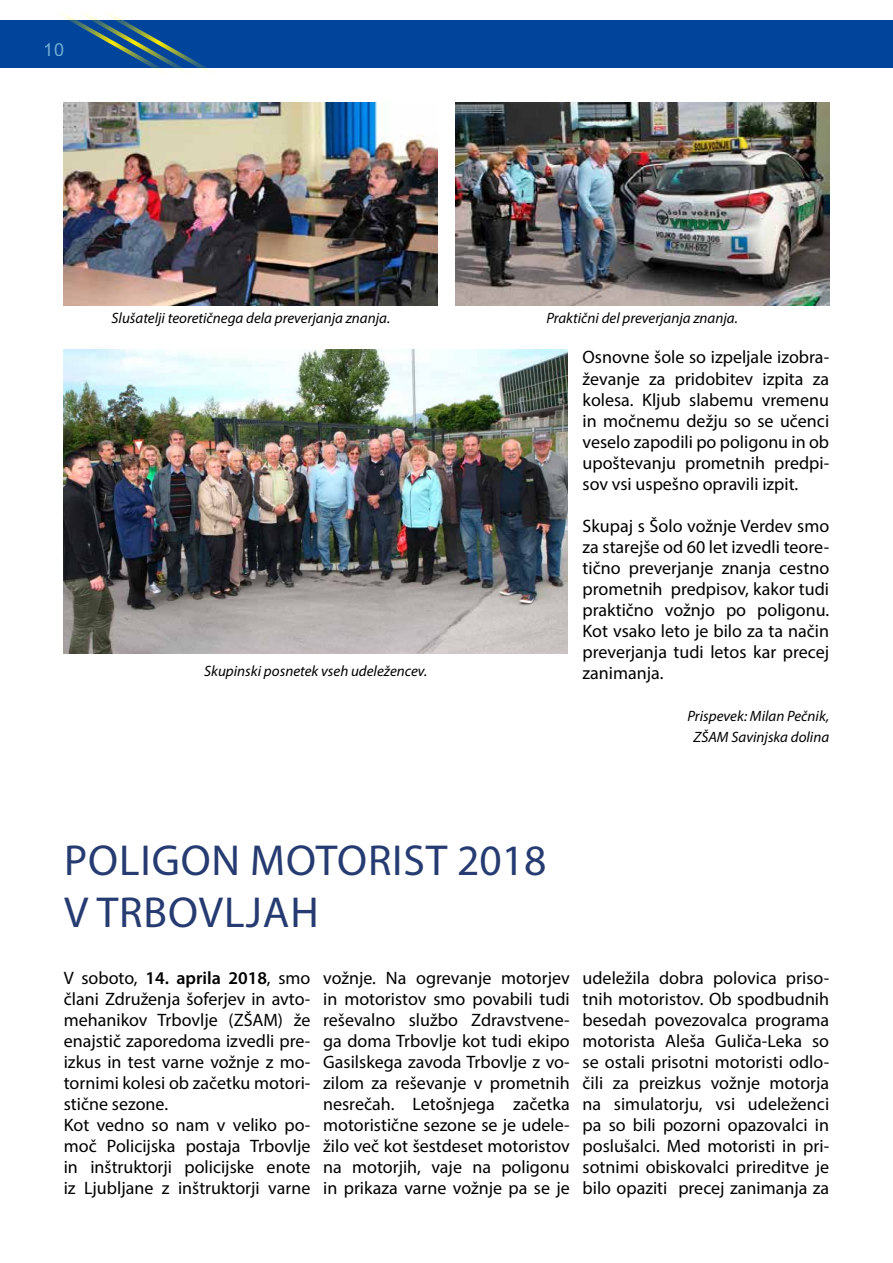
<style>
.page{position:relative;width:893px;height:1263px;background:#fff}
.page>*{position:absolute;margin:0;border:0;box-sizing:border-box;transform-origin:0 0}
.t1{font:43.5px/52.2px "Myriad Pro";letter-spacing:.02em;color:#253b71}
.t2{font:18px/21px "Myriad Pro";color:#000;text-align:justify}
.t3{font:18px "Arial";color:#a5daeb}
.t4{font:italic 15px/21px "Myriad Pro";color:#000;text-align:center}
.s1{font-weight:600}
</style>
<div class="page">
<div style="left:0;top:20px;width:893px;height:48px;background:#00459b"></div>
<svg style="left:62px;top:13px;width:148px;height:59px"></svg>
<img style="left:64px;top:102px;width:374px;height:204px">
<img style="left:455px;top:102px;width:374px;height:204px">
<img style="left:64px;top:350px;width:504px;height:304px">
<p class="t3" style="left:44px;top:37px;width:22px">10</p>
<p class="t4" style="left:112px;top:307px;width:280px">Slušatelji teoretičnega dela preverjanja znanja.</p>
<p class="t4" style="left:546px;top:307px;width:193px">Praktični del preverjanja znanja.</p>
<p class="t4" style="left:204px;top:660px;width:224px">Skupinski posnetek vseh udeležencev.</p>
<p class="t2" style="left:583px;top:347px;width:248px">Osnovne šole so izpeljale izobra&shy;ževanje za pridobitev izpita za kolesa. Kljub slabemu vremenu in močnemu dežju so se učenci veselo zapodili po poligonu in ob upoštevanju prometnih predpi&shy;sov vsi uspešno opravili izpit.</p>
<p class="t2" style="left:583px;top:515px;width:248px">Skupaj s Šolo vožnje Verdev smo za starejše od 60 let izvedli teore&shy;tično preverjanje znanja cestno prometnih predpisov, kakor tudi praktično vožnjo po poligonu.<br>Kot vsako leto je bilo za ta način preverjanja tudi letos kar precej zanimanja.</p>
<p class="t4" style="left:687px;top:705px;width:143px">Prispevek: Milan Pečnik,<br>ZŠAM Savinjska dolina</p>
<h1 class="t1" style="left:64px;top:833px;width:484px">POLIGON MOTORIST 2018<br>V TRBOVLJAH</h1>
<p class="t2" style="left:64px;top:967px;width:248px;text-align:left">V soboto, <span class="s1">14. aprila 2018</span>, smo člani Združenja šoferjev in avto&shy;mehanikov Trbovlje (ZŠAM) že enajstič zaporedoma izvedli pre&shy;izkus in test varne vožnje z mo&shy;tornimi kolesi ob začetku motori&shy;stične sezone.<br>Kot vedno so nam v veliko po&shy;moč Policijska postaja Trbovlje in inštruktorji policijske enote iz Ljubljane z inštruktorji varne</p>
<p class="t2" style="left:583px;top:967px;width:248px">udeležila dobra polovica priso&shy;tnih motoristov. Ob spodbudnih besedah povezovalca programa motorista Aleša Guliča-Leka so se ostali prisotni motoristi odlo&shy;čili za preizkus vožnje motorja na simulatorju, vsi udeleženci pa so bili pozorni opazovalci in poslušalci. Med motoristi in pri&shy;sotnimi obiskovalci prireditve je bilo opaziti precej zanimanja za</p>
<p class="t2" style="left:323px;top:967px;width:248px">vožnje. Na ogrevanje motorjev in motoristov smo povabili tudi reševalno službo Zdravstvene&shy;ga doma Trbovlje kot tudi ekipo Gasilskega zavoda Trbovlje z vo&shy;zilom za reševanje v prometnih nesrečah. Letošnjega začetka motoristične sezone se je udele&shy;žilo več kot šestdeset motoristov na motorjih, vaje na poligonu in prikaza varne vožnje pa se je</p>
</div>
